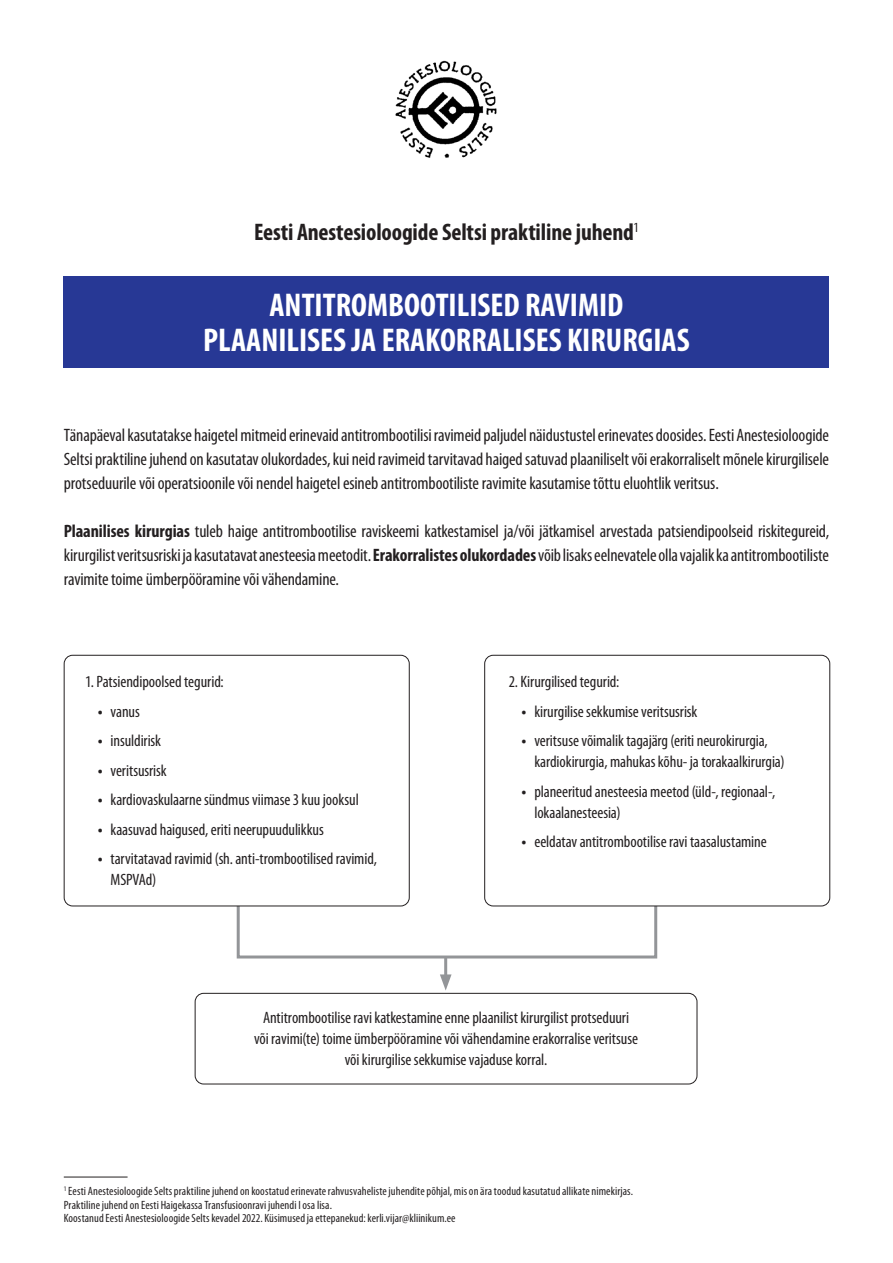
<style>
.page{position:relative;width:893px;height:1263px;background:#fff}
.page>*{position:absolute;margin:0;border:0;box-sizing:border-box;transform-origin:0 0}
.t1{font:700 condensed 33px/34.5px "Myriad Pro";color:#fff;text-align:center}
.t2{font:700 condensed 24px "Myriad Pro";letter-spacing:-.005em;color:#231f20}
.t3{font:condensed 18px/24px "Myriad Pro";letter-spacing:-.01em;color:#231f20;text-align:justify}
.t4{font:condensed 16.5px/21px "Myriad Pro";letter-spacing:-.005em;color:#231f20}
.t5{font:condensed 12px/13.5px "Myriad Pro";letter-spacing:.005em;color:#231f20}
.s1{font-weight:700}
.s2{font-weight:900}
</style>
<div class="page">
<div style="left:237px;top:902px;width:420px;height:56px;border:3px solid #939598"></div>
<div style="left:64px;top:655px;width:345px;height:251px;background:#fff;border-radius:9px"></div>
<div style="left:64px;top:655px;width:346px;height:251px;border:1px solid #231f20;border-radius:9px"></div>
<div style="left:485px;top:655px;width:345px;height:251px;background:#fff;border-radius:9px"></div>
<div style="left:484px;top:655px;width:346px;height:251px;border:1px solid #231f20;border-radius:9px"></div>
<img style="left:395px;top:60px;width:102px;height:98px">
<div style="left:64px;top:276px;width:765px;height:92px;background:#273895"></div>
<hr style="left:64px;top:1177px;width:64px;height:1px;background:#231f20">
<div style="left:195px;top:993px;width:502px;height:91px;border:1px solid #231f20;border-radius:9px"></div>
<hr style="left:444px;top:958px;width:3px;height:22px;background:#939598">
<svg style="left:440px;top:974px;width:12px;height:16px"></svg>
<h2 class="t2" style="left:254px;top:219px;width:386px">Eesti Anestesioloogide Seltsi praktiline juhend<sup>1</sup></h2>
<h1 class="t1" style="left:203px;top:288px;width:488px">ANTITROMBOOTILISED RAVIMID<br>PLAANILISES JA ERAKORRALISES KIRURGIAS</h1>
<p class="t3" style="left:64px;top:424px;width:767px">Tänapäeval kasutatakse haigetel mitmeid erinevaid antitrombootilisi ravimeid paljudel näidustustel erinevates doosides. Eesti Anestesioloogide Seltsi praktiline juhend on kasutatav olukordades, kui neid ravimeid tarvitavad haiged satuvad plaaniliselt või erakorraliselt mõnele kirurgilisele protseduurile või operatsioonile või nendel haigetel esineb antitrombootiliste ravimite kasutamise tõttu eluohtlik veritsus.</p>
<p class="t3" style="left:64px;top:520px;width:767px"><span class="s1">Plaanilises kirurgias</span> tuleb haige antitrombootilise raviskeemi katkestamisel ja/või jätkamisel arvestada patsiendipoolseid riskitegureid, kirurgilist veritsusriski ja kasutatavat anesteesia meetodit. <span class="s1">Erakorralistes olukordades</span> võib lisaks eelnevatele olla vajalik ka antitrombootiliste ravimite toime ümberpööramine või vähendamine.</p>
<p class="t4" style="left:85px;top:671px;width:140px">1. Patsiendipoolsed tegurid:</p>
<p class="t4" style="left:98px;top:701px;width:44px"><span class="s2">•</span> vanus</p>
<p class="t4" style="left:98px;top:730px;width:65px"><span class="s2">•</span> insuldirisk</p>
<p class="t4" style="left:98px;top:760px;width:70px"><span class="s2">•</span> veritsusrisk</p>
<p class="t4" style="left:98px;top:789px;width:263px"><span class="s2">•</span> kardiovaskulaarne sündmus viimase 3 kuu jooksul</p>
<p class="t4" style="left:98px;top:819px;width:228px"><span class="s2">•</span> kaasuvad haigused, eriti neerupuudulikkus</p>
<p class="t4" style="left:111px;top:848px;width:268px;text-indent:-13px"><span class="s2">•</span> tarvitatavad ravimid (sh. anti-trombootilised ravimid,<br>MSPVAd)</p>
<p class="t4" style="left:509px;top:671px;width:112px">2. Kirurgilised tegurid:</p>
<p class="t4" style="left:522px;top:701px;width:177px"><span class="s2">•</span> kirurgilise sekkumise veritsusrisk</p>
<p class="t4" style="left:534px;top:730px;width:252px;text-indent:-13px"><span class="s2">•</span> veritsuse võimalik tagajärg (eriti neurokirurgia, kardiokirurgia, mahukas kõhu- ja torakaalkirurgia)</p>
<p class="t4" style="left:534px;top:781px;width:242px;text-indent:-13px"><span class="s2">•</span> planeeritud anesteesia meetod (üld-, regionaal-, lokaalanesteesia)</p>
<p class="t4" style="left:522px;top:831px;width:247px"><span class="s2">•</span> eeldatav antitrombootilise ravi taasalustamine</p>
<p class="t4" style="left:254px;top:1008px;width:386px;text-align:center">Antitrombootilise ravi katkestamine enne plaanilist kirurgilist protseduuri või ravimi(te) toime ümberpööramine või vähendamine erakorralise veritsuse või kirurgilise sekkumise vajaduse korral.</p>
<p class="t5" style="left:64px;top:1185px;width:571px"><sup>1</sup> Eesti Anestesioloogide Selts praktiline juhend on koostatud erinevate rahvusvaheliste juhendite põhjal, mis on ära toodud kasutatud allikate nimekirjas.<br>Praktiline juhend on Eesti Haigekassa Transfusioonravi juhendi I osa lisa.<br>Koostanud Eesti Anestesioloogide Selts kevadel 2022. Küsimused ja ettepanekud: kerli.vijar@kliinikum.ee</p>
</div>
